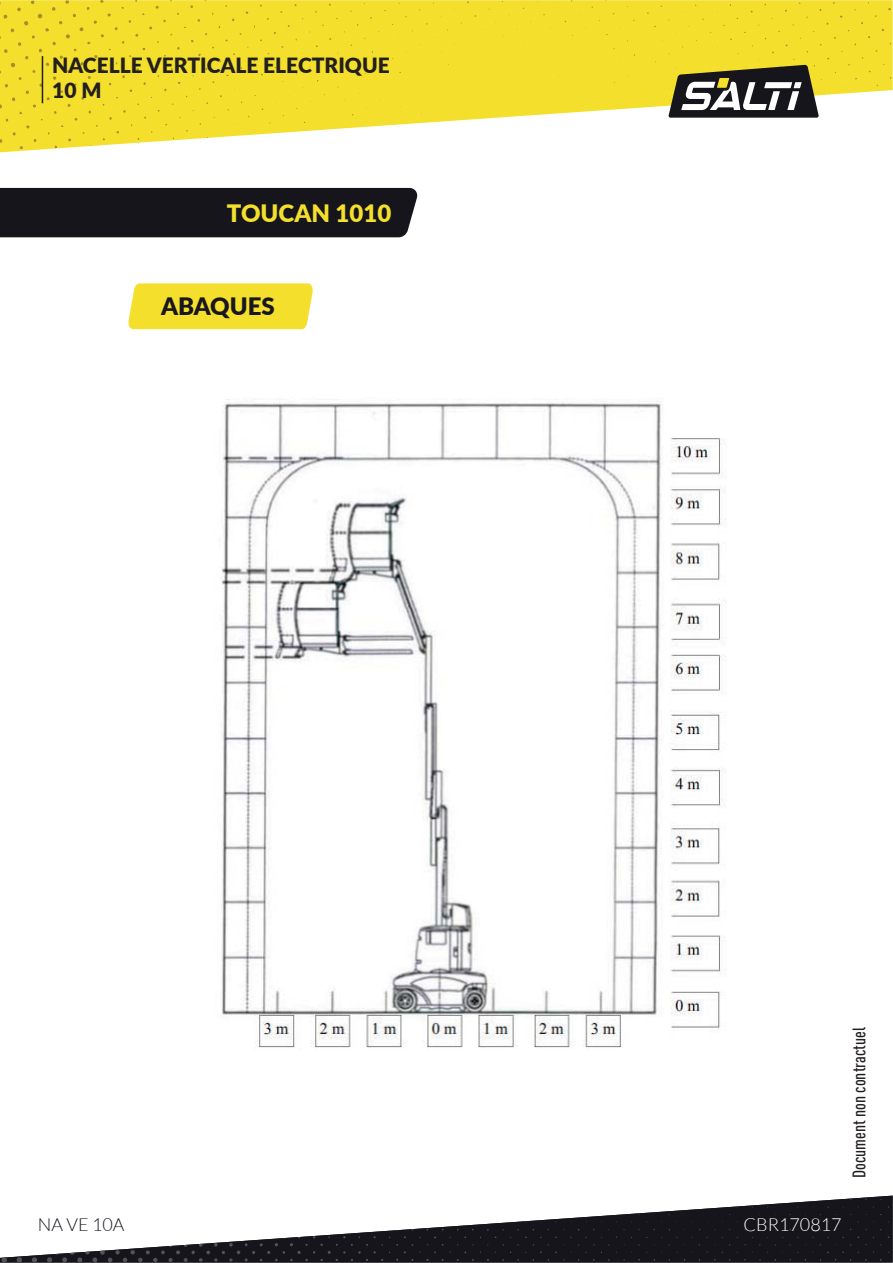
<style>
.page{position:relative;width:893px;height:1263px;background:#fff}
.page>*{position:absolute;margin:0;border:0;box-sizing:border-box;transform-origin:0 0}
.t1{font:900 24px "Lato";color:#f3df2c}
.t2{font:900 24px "Lato";color:#19161d}
.t3{font:900 21px/25.2px "Lato";color:#231f20}
.t4{font:500 18px "DIN Cond";color:#231f20}
.t5{font:300 18px "Lato";color:#fff}
.t6{font:300 18px "Lato";color:#19161d}
</style>
<div class="page">
<div style="left:128px;top:283px;width:185px;height:46px;background:#f3df2c"></div>
<svg style="left:0;top:0;width:893px;height:152px;fill:#f3df2c"></svg>
<svg style="left:37px;top:14px;width:5px;height:4px"></svg>
<svg style="left:66px;top:34px;width:4px;height:5px"></svg>
<svg style="left:24px;top:21px;width:4px;height:5px"></svg>
<svg style="left:11px;top:63px;width:4px;height:4px"></svg>
<svg style="left:79px;top:27px;width:4px;height:4px"></svg>
<svg style="left:74px;top:118px;width:4px;height:3px"></svg>
<svg style="left:33px;top:139px;width:4px;height:3px"></svg>
<svg style="left:94px;top:55px;width:4px;height:4px"></svg>
<svg style="left:108px;top:13px;width:3px;height:4px"></svg>
<svg style="left:46px;top:97px;width:4px;height:3px"></svg>
<svg style="left:52px;top:76px;width:4px;height:4px"></svg>
<svg style="left:59px;top:56px;width:4px;height:3px"></svg>
<svg style="left:155px;top:6px;width:4px;height:3px"></svg>
<svg style="left:45px;top:28px;width:4px;height:4px"></svg>
<svg style="left:65px;top:0;width:4px;height:4px"></svg>
<svg style="left:59px;top:21px;width:4px;height:4px"></svg>
<svg style="left:52px;top:42px;width:4px;height:3px"></svg>
<svg style="left:39px;top:83px;width:3px;height:4px"></svg>
<svg style="left:33px;top:104px;width:3px;height:4px"></svg>
<svg style="left:26px;top:125px;width:4px;height:4px"></svg>
<svg style="left:52px;top:7px;width:3px;height:4px"></svg>
<svg style="left:38px;top:48px;width:5px;height:5px"></svg>
<svg style="left:25px;top:90px;width:4px;height:4px"></svg>
<svg style="left:13px;top:132px;width:3px;height:4px"></svg>
<svg style="left:25px;top:55px;width:4px;height:5px"></svg>
<svg style="left:12px;top:97px;width:3px;height:4px"></svg>
<svg style="left:18px;top:42px;width:3px;height:4px"></svg>
<svg style="left:4px;top:84px;width:4px;height:4px"></svg>
<svg style="left:17px;top:7px;width:4px;height:5px"></svg>
<svg style="left:10px;top:28px;width:5px;height:5px"></svg>
<svg style="left:4px;top:49px;width:4px;height:4px"></svg>
<svg style="left:3px;top:14px;width:5px;height:5px"></svg>
<svg style="left:100px;top:0;width:4px;height:3px"></svg>
<svg style="left:94px;top:20px;width:3px;height:4px"></svg>
<svg style="left:80px;top:62px;width:4px;height:3px"></svg>
<svg style="left:67px;top:104px;width:4px;height:3px"></svg>
<svg style="left:32px;top:70px;width:4px;height:3px"></svg>
<svg style="left:32px;top:35px;width:3px;height:4px"></svg>
<svg style="left:668px;top:65px;width:151px;height:53px"></svg>
<hr style="left:42px;top:56px;width:1px;height:47px;background:#231f20">
<div style="left:0;top:188px;width:418px;height:49px;background:#16151b"></div>
<svg style="left:0;top:1196px;width:893px;height:67px;fill:#16151b"></svg>
<svg style="left:1px;top:1197px;width:97px;height:66px"></svg>
<svg style="left:100px;top:1197px;width:88px;height:65px"></svg>
<svg style="left:495px;top:1229px;width:9px;height:9px"></svg>
<svg style="left:457px;top:1229px;width:9px;height:9px"></svg>
<svg style="left:404px;top:1229px;width:9px;height:9px"></svg>
<svg style="left:191px;top:1198px;width:94px;height:64px"></svg>
<svg style="left:396px;top:1244px;width:17px;height:9px"></svg>
<svg style="left:434px;top:1244px;width:10px;height:9px"></svg>
<svg style="left:419px;top:1221px;width:9px;height:10px"></svg>
<svg style="left:389px;top:1221px;width:9px;height:17px"></svg>
<svg style="left:290px;top:1198px;width:93px;height:63px"></svg>
<svg style="left:540px;top:1244px;width:9px;height:9px"></svg>
<img style="left:221px;top:399px;width:506px;height:649px">
<p class="t3" style="left:52px;top:52px;width:339px">NACELLE VERTICALE ELECTRIQUE<br>10 M</p>
<p class="t1" style="left:227px;top:199px;width:166px">TOUCAN 1010</p>
<p class="t2" style="left:161px;top:291px;width:115px">ABAQUES</p>
<p class="t4" style="left:848px;top:1178px;width:153px;rotate:-90deg">Document non contractuel</p>
<p class="t6" style="left:38px;top:1213px;width:88px">NA VE 10A</p>
<p class="t5" style="left:743px;top:1213px;width:100px">CBR170817</p>
</div>
